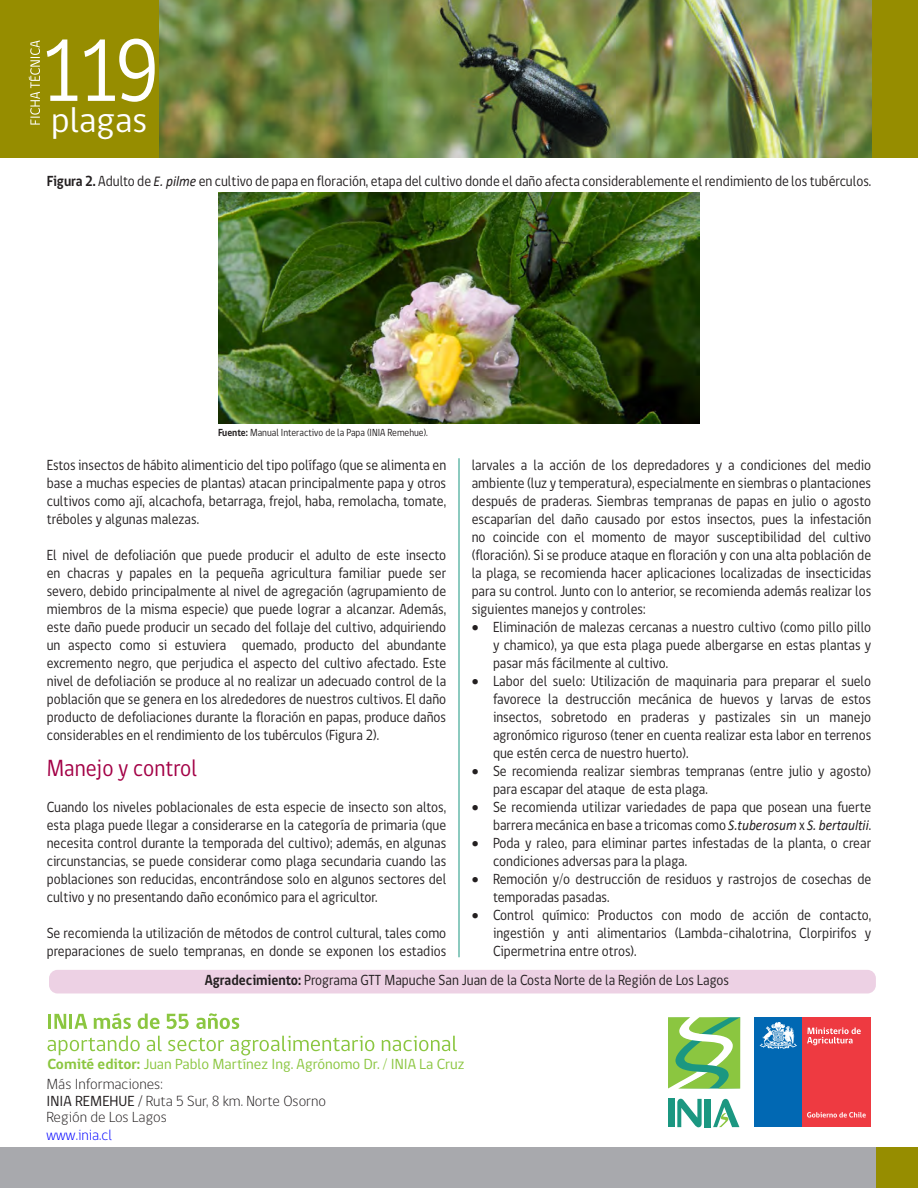
<style>
.page{position:relative;width:918px;height:1188px;background:#fff}
.page>*{position:absolute;margin:0;border:0;box-sizing:border-box;transform-origin:0 0}
.t1{font:90.3px "gob CL";color:#fff;scale:.9 1}
.t2{font:36px "gob CL";color:#fff}
.t3{font:24px "gob CL";color:#a30146;scale:.9 1}
.List_Paragraph{font:15px/18px "gob CL";color:#231f20;text-align:justify;scale:.9 1}
.t4{font:300 15px "gob CL";color:#231f20}
.t5{font:15px "gob CL";color:#8bc640}
.t6{font:300 15px "gob CL";color:#00f}
.t7{font:10.5px "gob CL";color:#231f20;scale:.9 1}
.s1{font-weight:700}
.s2{font-family:"Calibri";font-style:italic}
.s3{font-weight:400}
</style>
<div class="page">
<div style="left:0;top:0;width:918px;height:158px;background:#968d00"></div>
<div style="left:876px;top:1148px;width:42px;height:40px;background:#968d00"></div>
<div style="left:0;top:1148px;width:876px;height:40px;background:#a8a9ad"></div>
<svg style="left:29px;top:40px;width:11px;height:85px"></svg>
<hr style="left:48px;top:1014px;width:3px;height:15px;background:#8bc640">
<svg style="left:54px;top:1014px;width:12px;height:15px"></svg>
<hr style="left:69px;top:1014px;width:3px;height:15px;background:#8bc640">
<svg style="left:74px;top:1014px;width:13px;height:15px"></svg>
<svg style="left:94px;top:1013px;width:37px;height:16px"></svg>
<svg style="left:138px;top:1014px;width:22px;height:15px"></svg>
<svg style="left:196px;top:1013px;width:43px;height:16px"></svg>
<svg style="left:48px;top:1036px;width:92px;height:19px"></svg>
<svg style="left:147px;top:1036px;width:15px;height:15px"></svg>
<svg style="left:168px;top:1038px;width:56px;height:13px"></svg>
<svg style="left:230px;top:1036px;width:144px;height:19px"></svg>
<svg style="left:382px;top:1036px;width:75px;height:15px"></svg>
<svg style="left:167px;top:1014px;width:22px;height:15px"></svg>
<img style="left:160px;top:0;width:711px;height:158px">
<div style="left:49px;top:970px;width:827px;height:23px;background:#edd1e4;border-radius:9px"></div>
<img style="left:218px;top:193px;width:482px;height:231px">
<hr style="left:459px;top:458px;width:1px;height:499px;background:#1b9781">
<svg style="left:677px;top:1099px;width:25px;height:28px"></svg>
<div style="left:668px;top:1099px;width:6px;height:28px;background:#1b9781"></div>
<div style="left:705px;top:1099px;width:6px;height:28px;background:#1b9781"></div>
<svg style="left:713px;top:1099px;width:26px;height:28px"></svg>
<svg style="left:668px;top:1017px;width:72px;height:72px"></svg>
<div style="left:755px;top:1017px;width:47px;height:109px;background:#0168b3"></div>
<div style="left:802px;top:1017px;width:69px;height:109px;background:#ee3a41"></div>
<svg style="left:760px;top:1022px;width:37px;height:27px"></svg>
<svg style="left:807px;top:1028px;width:54px;height:17px"></svg>
<svg style="left:807px;top:1112px;width:59px;height:6px"></svg>
<p class="t1" style="left:40px;top:9px;width:133px">119</p>
<p class="t2" style="left:51px;top:95px;width:98px">plagas</p>
<p class="List_Paragraph" style="left:47px;top:172px;width:918px"><span class="s1">Figura 2.</span> Adulto de <span class="s2">E. pilme</span> en cultivo de papa en floración, etapa del cultivo donde el daño afecta considerablemente el rendimiento de los tubérculos.</p>
<p class="t7" style="left:218px;top:426px;width:235px"><span class="s1">Fuente:</span> Manual Interactivo de la Papa (INIA Remehue).</p>
<p class="List_Paragraph" style="left:47px;top:456px;width:445px">Estos insectos de hábito alimenticio del tipo polífago (que se alimenta en base a muchas especies de plantas) atacan principalmente papa y otros cultivos como ají, alcachofa, betarraga, frejol, haba, remolacha, tomate, tréboles y algunas malezas.</p>
<p class="List_Paragraph" style="left:47px;top:546px;width:445px">El nivel de defoliación que puede producir el adulto de este insecto en chacras y papales en la pequeña agricultura familiar puede ser severo, debido principalmente al nivel de agregación (agrupamiento de miembros de la misma especie) que puede lograr a alcanzar. Además, este daño puede producir un secado del follaje del cultivo, adquiriendo un aspecto como si estuviera quemado, producto del abundante excremento negro, que perjudica el aspecto del cultivo afectado. Este nivel de defoliación se produce al no realizar un adecuado control de la población que se genera en los alrededores de nuestros cultivos. El daño producto de defoliaciones durante la floración en papas, produce daños considerables en el rendimiento de los tubérculos (Figura 2).</p>
<p class="t3" style="left:47px;top:751px;width:169px">Manejo y control</p>
<p class="List_Paragraph" style="left:47px;top:798px;width:445px">Cuando los niveles poblacionales de esta especie de insecto son altos, esta plaga puede llegar a considerarse en la categoría de primaria (que necesita control durante la temporada del cultivo); además, en algunas circunstancias, se puede considerar como plaga secundaria cuando las poblaciones son reducidas, encontrándose solo en algunos sectores del cultivo y no presentando daño económico para el agricultor.</p>
<p class="List_Paragraph" style="left:47px;top:924px;width:445px">Se recomienda la utilización de métodos de control cultural, tales como preparaciones de suelo tempranas, en donde se exponen los estadios</p>
<p class="List_Paragraph" style="left:472px;top:456px;width:445px">larvales a la acción de los depredadores y a condiciones del medio ambiente (luz y temperatura), especialmente en siembras o plantaciones después de praderas. Siembras tempranas de papas en julio o agosto escaparían del daño causado por estos insectos, pues la infestación no coincide con el momento de mayor susceptibilidad del cultivo (floración). Si se produce ataque en floración y con una alta población de la plaga, se recomienda hacer aplicaciones localizadas de insecticidas para su control. Junto con lo anterior, se recomienda además realizar los siguientes manejos y controles:</p>
<p class="List_Paragraph" style="left:493px;top:618px;width:422px;text-indent:-21px">• Eliminación de malezas cercanas a nuestro cultivo (como pillo pillo y chamico), ya que esta plaga puede albergarse en estas plantas y pasar más fácilmente al cultivo.</p>
<p class="List_Paragraph" style="left:493px;top:672px;width:422px;text-indent:-21px">• Labor del suelo: Utilización de maquinaria para preparar el suelo favorece la destrucción mecánica de huevos y larvas de estos insectos, sobretodo en praderas y pastizales sin un manejo agronómico riguroso (tener en cuenta realizar esta labor en terrenos que estén cerca de nuestro huerto).</p>
<p class="List_Paragraph" style="left:493px;top:762px;width:422px;text-indent:-21px">• Se recomienda realizar siembras tempranas (entre julio y agosto) para escapar del ataque de esta plaga.</p>
<p class="List_Paragraph" style="left:472px;top:798px;width:445px;text-align:right">• Se recomienda utilizar variedades de papa que posean una fuerte barrera mecánica en base a tricomas como <span class="s2">S.tuberosum</span> x <span class="s2">S. bertaultii</span>.</p>
<p class="List_Paragraph" style="left:493px;top:834px;width:422px;text-indent:-21px">• Poda y raleo, para eliminar partes infestadas de la planta, o crear condiciones adversas para la plaga.</p>
<p class="List_Paragraph" style="left:493px;top:870px;width:422px;text-indent:-21px">• Remoción y/o destrucción de residuos y rastrojos de cosechas de temporadas pasadas.</p>
<p class="List_Paragraph" style="left:493px;top:906px;width:422px;text-indent:-21px">• Control químico: Productos con modo de acción de contacto, ingestión y anti alimentarios (Lambda-cihalotrina, Clorpirifos y Cipermetrina entre otros).</p>
<p class="List_Paragraph" style="left:205px;top:972px;width:584px"><span class="s1">Agradecimiento:</span> Programa GTT Mapuche San Juan de la Costa Norte de la Región de Los Lagos</p>
<p class="t5" style="left:48px;top:1054px;width:418px"><span class="s1">Comité editor:</span> Juan Pablo Martínez Ing. Agrónomo Dr. / INIA La Cruz</p>
<p class="t4" style="left:46px;top:1074px;width:118px">Más Informaciones:</p>
<p class="t4" style="left:46px;top:1090px;width:281px"><span class="s3">INIA REMEHUE</span> / Ruta 5 Sur, 8 km. Norte Osorno</p>
<p class="t4" style="left:46px;top:1107px;width:122px">Región de Los Lagos</p>
<p class="t6" style="left:46px;top:1125px;width:67px">www.inia.cl</p>
</div>
